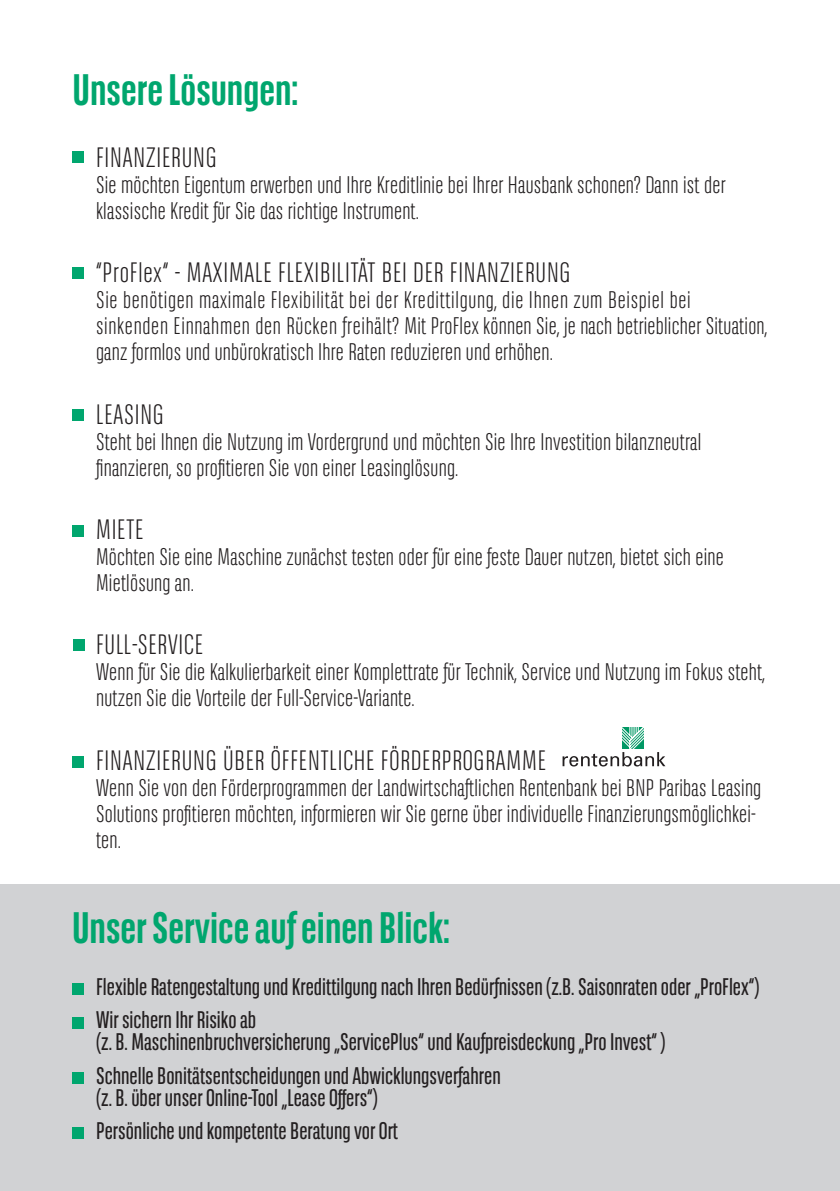
<style>
.page{position:relative;width:840px;height:1191px;background:#fff}
.page>*{position:absolute;margin:0;border:0;box-sizing:border-box;transform-origin:0 0}
.t1{font:700 44px "BNPP Sans Condensed";color:#00a66e}
.t2{font:300 28px "BNPP Sans Condensed";letter-spacing:.03em;color:#231f20}
.t3{font:300 24px/26px "BNPP Sans Condensed";letter-spacing:.01em;color:#231f20}
.t4{font:24px/33.4px "BNPP Sans Condensed";color:#231f20}
.t5{font:300 24px/26px "BNPP Sans Condensed";letter-spacing:.03em;color:#231f20}
</style>
<div class="page">
<div style="left:0;top:884px;width:839px;height:307px;background:#d1d2d4"></div>
<div style="left:72px;top:983px;width:11px;height:12px;background:#00a66e"></div>
<div style="left:72px;top:1017px;width:11px;height:11px;background:#00a66e"></div>
<div style="left:72px;top:1072px;width:11px;height:11px;background:#00a66e"></div>
<div style="left:72px;top:1127px;width:11px;height:12px;background:#00a66e"></div>
<div style="left:72px;top:525px;width:11px;height:12px;background:#00a66e"></div>
<svg style="left:562px;top:727px;width:103px;height:39px"></svg>
<div style="left:73px;top:639px;width:12px;height:12px;background:#00a66e"></div>
<div style="left:72px;top:151px;width:11px;height:11px;background:#00a66e"></div>
<div style="left:72px;top:267px;width:11px;height:12px;background:#00a66e"></div>
<div style="left:72px;top:409px;width:11px;height:11px;background:#00a66e"></div>
<div style="left:72px;top:756px;width:11px;height:12px;background:#00a66e"></div>
<h1 class="t1" style="left:73px;top:64px;width:227px">Unsere Lösungen:</h1>
<p class="t2" style="left:96px;top:139px;width:122px">FINANZIERUNG</p>
<p class="t3" style="left:96px;top:171px;width:630px">Sie möchten Eigentum erwerben und Ihre Kreditlinie bei Ihrer Hausbank schonen? Dann ist der klassische Kredit für Sie das richtige Instrument.</p>
<p class="t2" style="left:96px;top:255px;width:475px">“ProFlex“ - MAXIMALE FLEXIBILITÄT BEI DER FINANZIERUNG</p>
<p class="t5" style="left:96px;top:286px;width:672px">Sie benötigen maximale Flexibilität bei der Kredittilgung, die Ihnen zum Beispiel bei sinkenden Einnahmen den Rücken freihält? Mit ProFlex können Sie, je nach betrieblicher Situation, ganz formlos und unbürokratisch Ihre Raten reduzieren und erhöhen.</p>
<p class="t2" style="left:96px;top:396px;width:69px">LEASING</p>
<p class="t3" style="left:96px;top:428px;width:606px">Steht bei Ihnen die Nutzung im Vordergrund und möchten Sie Ihre Investition bilanzneutral flnanzieren, so profltieren Sie von einer Leasinglösung.</p>
<p class="t2" style="left:96px;top:511px;width:49px">MIETE</p>
<p class="t3" style="left:96px;top:543px;width:629px">Möchten Sie eine Maschine zunächst testen oder für eine feste Dauer nutzen, bietet sich eine<br>Mietlösung an.</p>
<p class="t2" style="left:96px;top:627px;width:108px">FULL-SERVICE</p>
<p class="t3" style="left:96px;top:658px;width:669px">Wenn für Sie die Kalkulierbarkeit einer Komplettrate für Technik, Service und Nutzung im Fokus steht, nutzen Sie die Vorteile der Full-Service-Variante.</p>
<p class="t2" style="left:96px;top:742px;width:451px">FINANZIERUNG ÜBER ÖFFENTLICHE FÖRDERPROGRAMME</p>
<p class="t3" style="left:96px;top:774px;width:666px">Wenn Sie von den Förderprogrammen der Landwirtschaftlichen Rentenbank bei BNP Paribas Leasing<br>Solutions profltieren möchten, informieren wir Sie gerne über individuelle Finanzierungsmöglichkei&shy;ten.</p>
<h1 class="t1" style="left:72px;top:902px;width:379px">Unser Service auf einen Blick:</h1>
<p class="t4" style="left:96px;top:969px;width:664px">Flexible Ratengestaltung und Kredittilgung nach Ihren Bedürfnissen (z.B. Saisonraten oder „ProFlex“)<br>Wir sichern Ihr Risiko ab</p>
<p class="t4" style="left:96px;top:1025px;width:570px">(z. B. Maschinenbruchversicherung „ServicePlus“ und Kaufpreisdeckung „Pro Invest“ )<br>Schnelle Bonitätsentscheidungen und Abwicklungsverfahren</p>
<p class="t4" style="left:96px;top:1080px;width:303px">(z. B. über unser Online-Tool „Lease Offers“)<br>Persönliche und kompetente Beratung vor Ort</p>
</div>
